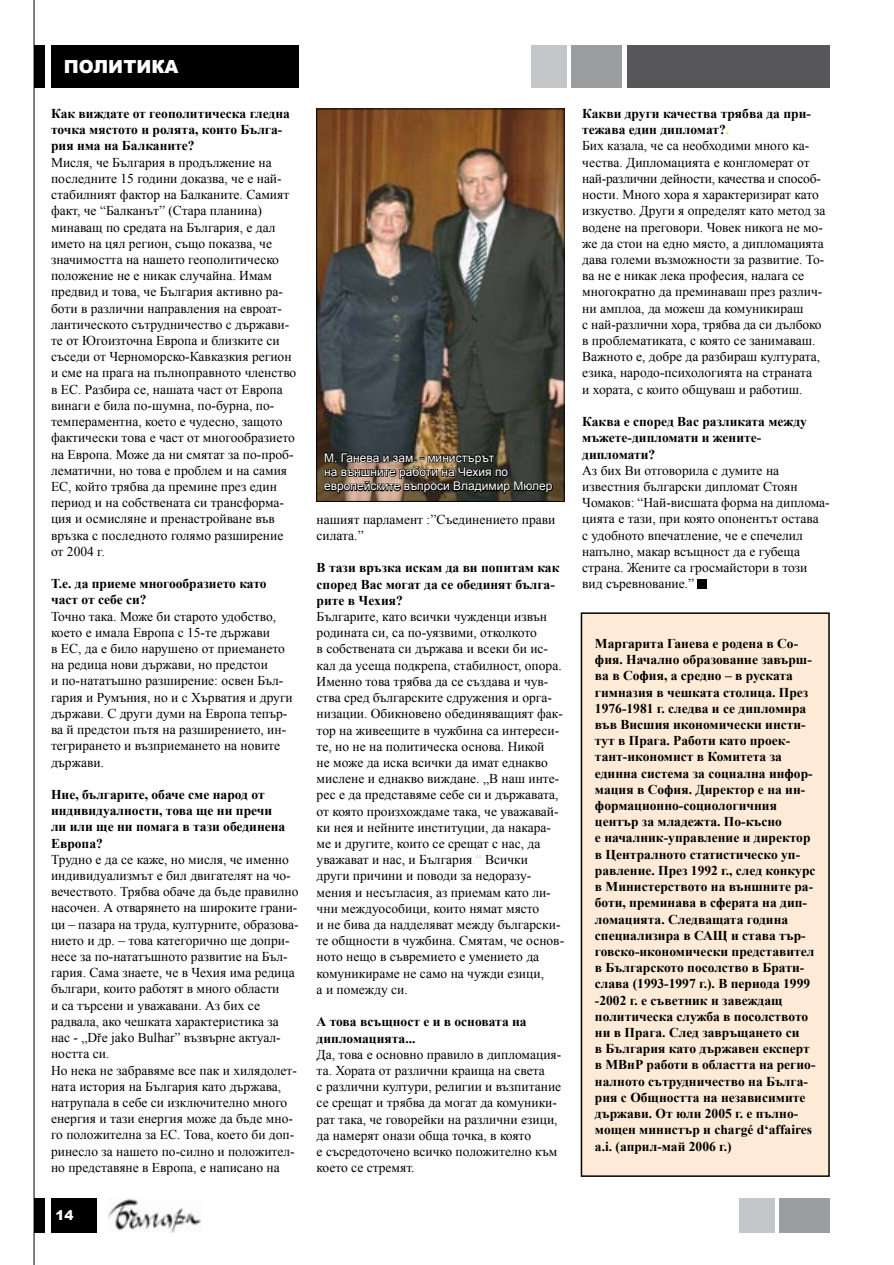
<style>
.page{position:relative;width:894px;height:1265px;background:#fff}
.page>*{position:absolute;margin:0;border:0;box-sizing:border-box;transform-origin:0 0}
.t1{font:900 18px "Arial";color:#fff}
.t2{font:13.5px/16.2px "Times New Roman";color:#000}
.t3{font:700 13.5px/16.2px "Times New Roman";color:#000}
.t4{font:900 13.5px "Arial";color:#fff}
.t5{font:12px/14.4px "Arial";color:#fff}
.s1{font-weight:700}
.s2{color:#c3c5c5}
.s3{font-weight:700;color:#ffd900}
</style>
<div class="page">
<hr style="left:34px;top:0;width:1px;height:1264px;background:#000">
<div style="left:34px;top:45px;width:11px;height:43px;background:#000"></div>
<div style="left:51px;top:45px;width:247px;height:43px;background:#000"></div>
<div style="left:626px;top:45px;width:203px;height:43px;background:#58585a"></div>
<div style="left:571px;top:45px;width:50px;height:43px;background:#9c9d9f"></div>
<div style="left:531px;top:45px;width:35px;height:43px;background:#c5c6c8"></div>
<div style="left:34px;top:1197px;width:11px;height:34px;background:#000"></div>
<div style="left:51px;top:1197px;width:46px;height:34px;background:#000"></div>
<img style="left:108px;top:1198px;width:93px;height:33px">
<div style="left:779px;top:1197px;width:50px;height:34px;background:#9c9d9f"></div>
<div style="left:738px;top:1197px;width:36px;height:34px;background:#c5c6c8"></div>
<div style="left:697px;top:578px;width:10px;height:10px;background:#000"></div>
<div style="left:581px;top:613px;width:247px;height:562px;background:#feebd7"></div>
<div style="left:580px;top:612px;width:249px;height:564px;border:2px solid #000"></div>
<img style="left:318px;top:110px;width:244px;height:389px">
<div style="left:316px;top:108px;width:248px;height:393px;border:1px solid #000"></div>
<svg style="left:322px;top:445px;width:232px;height:49px;background:#3e382d"></svg>
<p class="t1" style="left:64px;top:53px;width:116px">ПОЛИТИКА</p>
<p class="t2" style="left:51px;top:105px;width:247px"><span class="s1">Как виждате от геополитическа гледна точка мястото и ролята, които Бълга&shy;рия има на Балканите?<br></span>Мисля, че България в продължение на последните 15 години доказва, че е най&shy;стабилният фактор на Балканите. Самият факт, че “Балканът” (Стара планина) минаващ по средата на България, е дал името на цял регион, също показва, че значимостта на нашето геополитическо положение не е никак случайна. Имам предвид и това, че България активно ра&shy;боти в различни направления на евроат&shy;лантическото сътрудничество с държави&shy;те от Югоизточна Европа и близките си съседи от Черноморско-Кавказкия регион и сме на прага на пълноправното членство в ЕС. Разбира се, нашата част от Европа винаги е била по-шумна, по-бурна, по&shy;темпераментна, което е чудесно, защото фактически това е част от многообразието на Европа. Може да ни смятат за по-проб&shy;лематични, но това е проблем и на самия ЕС, който трябва да премине през един период и на собствената си трансформа&shy;ция и осмисляне и пренастройване във връзка с последното голямо разширение от 2004 г.</p>
<p class="t2" style="left:51px;top:575px;width:243px"><span class="s1">Т.е. да приеме многообразието като част от себе си?<br></span>Точно така. Може би старото удобство, което е имала Европа с 15-те държави<br>в ЕС, да е било нарушено от приемането на редица нови държави, но предстои<br>и по-нататъшно разширение: освен Бъл&shy;гария и Румъния, но и с Хърватия и други държави. С други думи на Европа тепър&shy;ва й предстои пътя на разширението, ин&shy;тегрирането и възприемането на новите държави.</p>
<p class="t2" style="left:51px;top:786px;width:249px"><span class="s1">Ние, българите, обаче сме народ от индивидуалности, това ще ни пречи<br>ли или ще ни помага в тази обединена Европа?<br></span>Трудно е да се каже, но мисля, че именно индивидуализмът е бил двигателят на чо&shy;вечеството. Трябва обаче да бъде правилно насочен. А отварянето на широките грани&shy;ци – пазара на труда, културните, образова&shy;нието и др. – това категорично ще допри&shy;несе за по-нататъшното развитие на Бъл&shy;гария. Сама знаете, че в Чехия има редица българи, които работят в много области<br>и са търсени и уважавани. Аз бих се радвала, ако чешката характеристика за нас - „Dře jako Bulhar” възвърне актуал&shy;ността си.<br>Но нека не забравяме все пак и хилядолет&shy;ната история на България като държава, натрупала в себе си изключително много енергия и тази енергия може да бъде мно&shy;го положителна за ЕС. Това, което би доп&shy;ринесло за нашето по-силно и положител&shy;но представяне в Европа, е написано на</p>
<p class="t4" style="left:56px;top:1205px;width:20px">14</p>
<p class="t5" style="left:324px;top:450px;width:230px">М. Ганева и зам. - министърът<br>на външните работи на Чехия по европейските въпроси Владимир Мюлер</p>
<p class="t2" style="left:316px;top:511px;width:240px">нашият парламент :”Съединението прави силата.”</p>
<p class="t2" style="left:316px;top:559px;width:249px"><span class="s1">В тази връзка искам да ви попитам как според Вас могат да се обединят бълга&shy;рите в Чехия?<br></span>Българите, като всички чужденци извън родината си, са по-уязвими, отколкото<br>в собствената си държава и всеки би ис&shy;кал да усеща подкрепа, стабилност, опора.<br>Именно това трябва да се създава и чув&shy;ства сред българските сдружения и орга&shy;низации. Обикновено обединяващият фак&shy;тор на живеещите в чужбина са интереси&shy;те, но не на политическа основа. Никой<br>не може да иска всички да имат еднакво мислене и еднакво виждане. „В наш инте&shy;рес е да представяме себе си и държавата, от която произхождаме така, че уважавай&shy;ки нея и нейните институции, да накара&shy;ме и другите, които се срещат с нас, да уважават и нас, и България<span class="s2">.“</span> Всички други причини и поводи за недоразу&shy;мения и несъгласия, аз приемам като ли&shy;чни междуособици, които нямат място<br>и не бива да надделяват между български&shy;те общности в чужбина. Смятам, че основ&shy;ното нещо в съвремието е умението да комуникираме не само на чужди езици,<br>а и помежду си.</p>
<p class="t2" style="left:316px;top:1013px;width:246px"><span class="s1">А това всъщност е и в основата на дипломацията...<br></span>Да, това е основно правило в дипломация&shy;та. Хората от различни краища на света<br>с различни култури, религии и възпитание се срещат и трябва да могат да комуники&shy;рат така, че говорейки на различни езици, да намерят онази обща точка, в която<br>е съсредоточено всичко положително към което се стремят.</p>
<p class="t2" style="left:582px;top:105px;width:245px"><span class="s1">Какви други качества трябва да при&shy;тежава един дипломат?</span><span class="s3">.<br></span>Бих казала, че са необходими много ка&shy;чества. Дипломацията е конгломерат от най-различни дейности, качества и способ&shy;ности. Много хора я характеризират като изкуство. Други я определят като метод за водене на преговори. Човек никога не мо&shy;же да стои на едно място, а дипломацията дава големи възможности за развитие. То&shy;ва не е никак лека професия, налага се многократно да преминаваш през различ&shy;ни амплоа, да можеш да комуникираш<br>с най-различни хора, трябва да си дълбоко в проблематиката, с която се занимаваш.<br>Важното е, добре да разбираш културата, езика, народо-психологията на страната<br>и хората, с които общуваш и работиш.</p>
<p class="t2" style="left:582px;top:413px;width:249px"><span class="s1">Каква е според Вас разликата между мъжете-дипломати и жените&shy;дипломати?<br></span>Аз бих Ви отговорила с думите на известния български дипломат Стоян<br>Чомаков: “Най-висшата форма на диплома&shy;цията е тази, при която опонентът остава<br>с удобното впечатление, че е спечелил напълно, макар всъщност да е губеща страна. Жените са гросмайстори в този вид съревнование.”</p>
<p class="t3" style="left:595px;top:635px;width:222px">Маргарита Ганева е родена в Со&shy;фия. Начално образование завърш&shy;ва в София, а средно – в руската гимназия в чешката столица. През<br>1976-1981 г. следва и се дипломира във Висшия икономически инсти&shy;тут в Прага. Работи като проек&shy;тант-икономист в Комитета за единна система за социална инфор&shy;мация в София. Директор е на ин&shy;формационно-социологичния център за младежта. По-късно<br>е началник-управление и директор в Централното статистическо уп&shy;равление. През 1992 г., след конкурс в Министерството на външните ра&shy;боти, преминава в сферата на дип&shy;ломацията. Следващата година специализира в САЩ и става тър&shy;говско-икономически представител в Българското посолство в Брати&shy;слава (1993-1997 г.). В периода 1999 -2002 г. е съветник и завеждащ политическа служба в посолството ни в Прага. След завръщането си<br>в България като държавен експерт в МВнР работи в областта на регио&shy;налното сътрудничество на Бълга&shy;рия с Общността на независимите държави. От юли 2005 г. е пълно&shy;мощен министър и chargé d‘affaires a.i. (април-май 2006 г.)</p>
</div>
